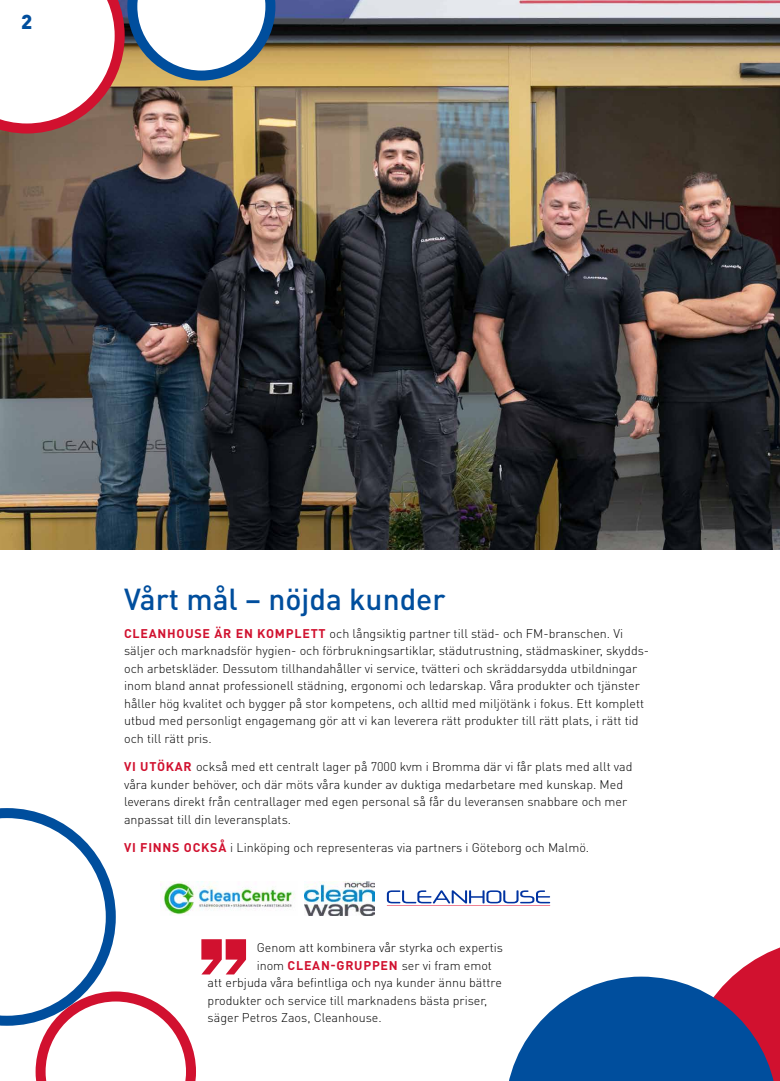
<style>
.page{position:relative;width:780px;height:1081px;background:#fff}
.page>*{position:absolute;margin:0;border:0;box-sizing:border-box;transform-origin:0 0}
.t1{font:500 30px "DIN Pro";color:#004e9d}
.t2{font:900 20px "DIN Pro";color:#004e9d}
.t3{font:300 12.5px/17.5px "DIN Pro";color:#000}
.s1{font-weight:700;color:#d1112f}
</style>
<div class="page">
<img style="left:0;top:0;width:780px;height:549px">
<svg style="left:509px;top:947px;width:271px;height:134px"></svg>
<svg style="left:0;top:0;width:275px;height:133px"></svg>
<svg style="left:0;top:808px;width:246px;height:273px"></svg>
<img style="left:161px;top:881px;width:134px;height:34px">
<img style="left:305px;top:881px;width:69px;height:34px">
<svg style="left:387px;top:890px;width:163px;height:16px"></svg>
<h2 class="t2" style="left:21px;top:8px;width:13px">2</h2>
<h1 class="t1" style="left:124px;top:578px;width:323px">Vårt mål – nöjda kunder</h1>
<p class="t3" style="left:124px;top:624px;width:526px"><span class="s1">CLEANHOUSE ÄR EN KOMPLETT</span> och långsiktig partner till städ- och FM-branschen. Vi säljer och marknadsför hygien- och förbrukningsartiklar, städutrustning, städmaskiner, skydds&shy;och arbetskläder. Dessutom tillhandahåller vi service, tvätteri och skräddarsydda utbildningar inom bland annat professionell städning, ergonomi och ledarskap. Våra produkter och tjänster håller hög kvalitet och bygger på stor kompetens, och alltid med miljötänk i fokus. Ett komplett utbud med personligt engagemang gör att vi kan leverera rätt produkter till rätt plats, i rätt tid och till rätt pris.</p>
<p class="t3" style="left:124px;top:757px;width:510px"><span class="s1">VI UTÖKAR</span> också med ett centralt lager på 7000 kvm i Bromma där vi får plats med allt vad våra kunder behöver, och där möts våra kunder av duktiga medarbetare med kunskap. Med leverans direkt från centrallager med egen personal så får du leveransen snabbare och mer anpassat till din leveransplats.</p>
<p class="t3" style="left:124px;top:838px;width:466px"><span class="s1">VI FINNS OCKSÅ</span> i Linköping och representeras via partners i Göteborg och Malmö.</p>
<p class="t3" style="left:257px;top:938px;width:248px">Genom att kombinera vår styrka och expertis</p>
<p class="t3" style="left:257px;top:956px;width:237px">inom <span class="s1">CLEAN-GRUPPEN</span> ser vi fram emot</p>
<p class="t3" style="left:208px;top:973px;width:296px">att erbjuda våra befintliga och nya kunder ännu bättre</p>
<p class="t3" style="left:208px;top:991px;width:281px">produkter och service till marknadens bästa priser,</p>
<p class="t3" style="left:208px;top:1008px;width:175px">säger Petros Zaos, Cleanhouse.</p>
</div>
